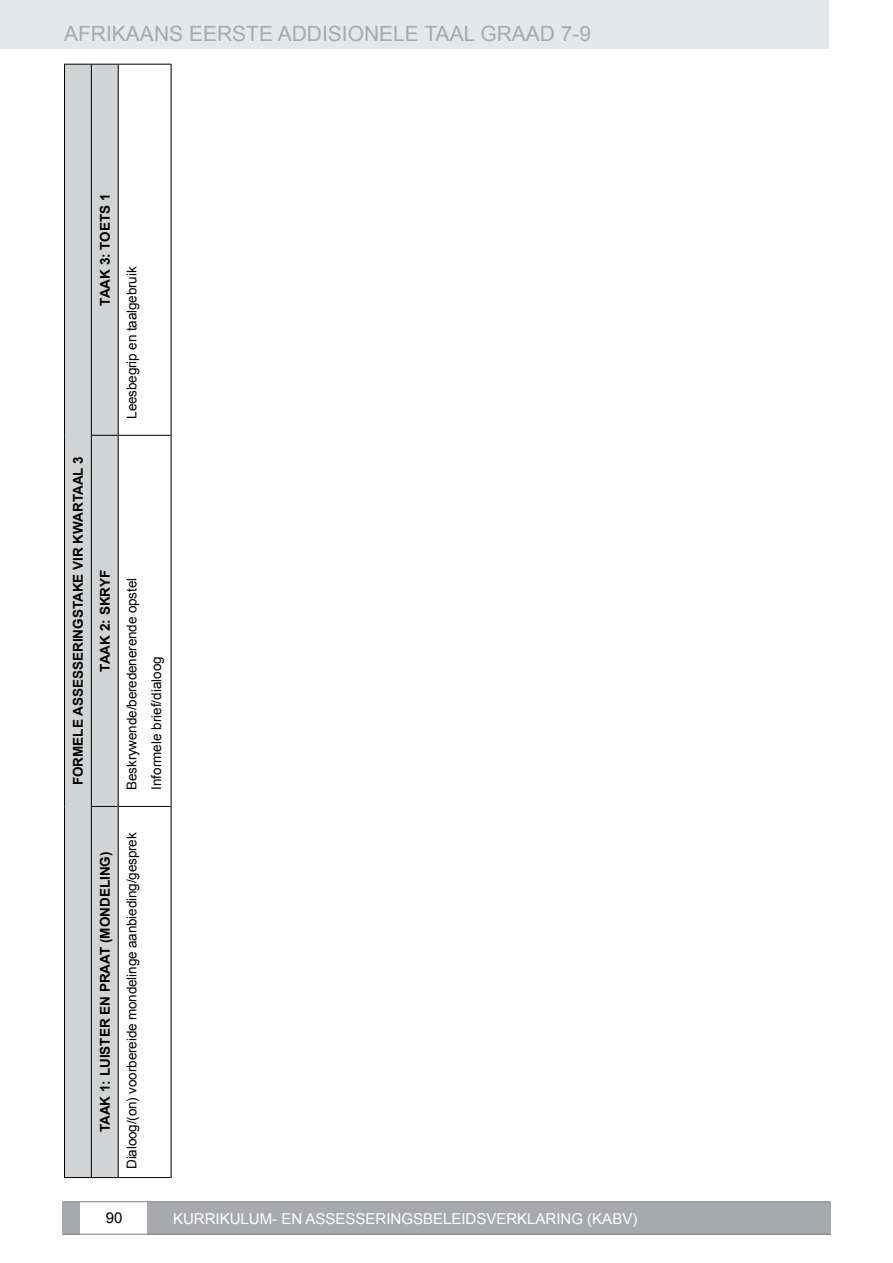
<style>
.page{position:relative;width:893px;height:1263px;background:#fff}
.page>*{position:absolute;margin:0;border:0;box-sizing:border-box;transform-origin:0 0}
.t1{font:21px "Arial";color:#a7a9ac}
.t2{font:15px "Arial";color:#fff}
.t3{font:15px "Arial";color:#000}
.t4{font:13.5px/24.8px "Arial";letter-spacing:-.01em;color:#000}
.t5{font:700 13.5px "Arial";letter-spacing:-.01em;color:#000}
</style>
<div class="page">
<div style="left:0;top:0;width:829px;height:49px;background:#e6e7e8"></div>
<div style="left:63px;top:1202px;width:17px;height:32px;background:#a7a9ac"></div>
<div style="left:147px;top:1202px;width:683px;height:32px;background:#a7a9ac"></div>
<hr style="left:63px;top:1234px;width:767px;height:1px;background:#808285">
<hr style="left:63px;top:1201px;width:767px;height:1px;background:#808285">
<hr style="left:64px;top:806px;width:1px;height:372px;background:#000">
<hr style="left:64px;top:435px;width:1px;height:371px;background:#000">
<hr style="left:64px;top:64px;width:1px;height:371px;background:#000">
<div style="left:65px;top:64px;width:53px;height:1114px;background:#d1d3d4"></div>
<hr style="left:118px;top:806px;width:1px;height:372px;background:#000">
<hr style="left:119px;top:1177px;width:52px;height:1px;background:#000">
<hr style="left:118px;top:435px;width:1px;height:371px;background:#000">
<hr style="left:119px;top:806px;width:52px;height:1px;background:#000">
<hr style="left:118px;top:64px;width:1px;height:371px;background:#000">
<hr style="left:119px;top:435px;width:52px;height:1px;background:#000">
<hr style="left:119px;top:64px;width:52px;height:1px;background:#000">
<hr style="left:171px;top:806px;width:1px;height:372px;background:#000">
<hr style="left:171px;top:435px;width:1px;height:371px;background:#000">
<hr style="left:171px;top:64px;width:1px;height:371px;background:#000">
<h1 class="t1" style="left:64px;top:19px;width:529px">AFRIKAANS EERSTE ADDISIONELE TAAL GRAAD 7-9</h1>
<p class="t5" style="left:96px;top:306px;width:114px;rotate:-90deg">Taak 3: Toets 1</p>
<p class="t5" style="left:69px;top:785px;width:330px;rotate:-90deg">Formele Assesseringstake vir kwartaal 3</p>
<p class="t5" style="left:96px;top:671px;width:101px;rotate:-90deg">Taak 2: Skryf</p>
<p class="t4" style="left:120px;top:419px;width:154px;rotate:-90deg">Leesbegrip en taalgebruik</p>
<p class="t4" style="left:120px;top:790px;width:213px;rotate:-90deg">Beskrywende/beredenerende opstel<br>Informele brief/dialoog</p>
<p class="t5" style="left:96px;top:1132px;width:282px;rotate:-90deg">Taak 1: Luister en praat (mondeling)</p>
<p class="t4" style="left:120px;top:1169px;width:338px;rotate:-90deg">Dialoog/(on) voorbereide mondelinge aanbieding/gesprek</p>
<p class="t3" style="left:106px;top:1208px;width:18px">90</p>
<p class="t2" style="left:173px;top:1209px;width:466px">KURRIKULUM- EN ASSESSERINGSBELEIDSVERKLARING (KABV)</p>
</div>
